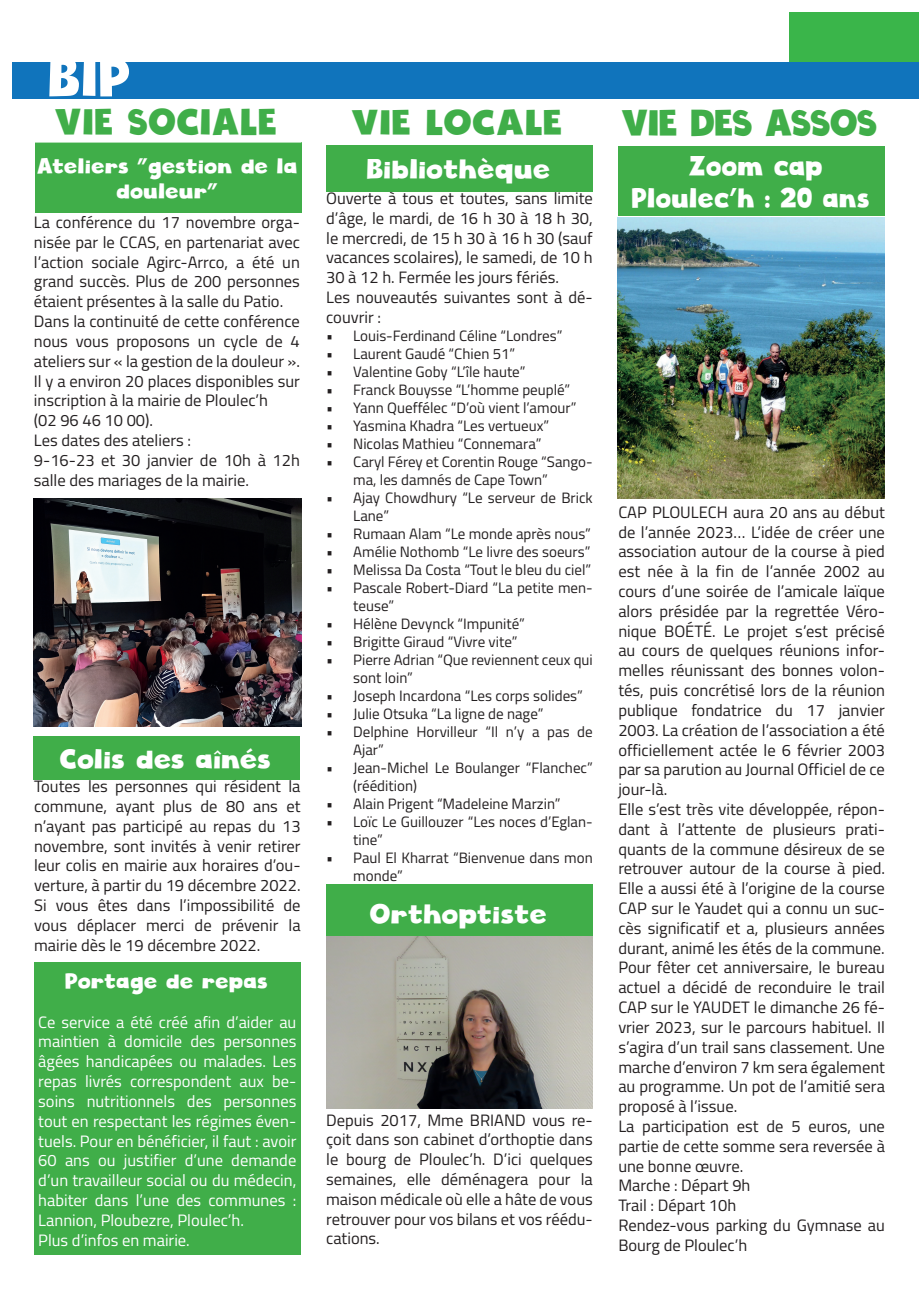
<style>
.page{position:relative;width:919px;height:1289px;background:#fff}
.page>*{position:absolute;margin:0;border:0;box-sizing:border-box;transform-origin:0 0}
.t1{font:52.05px "Cloudy Witha Chanceof Love";color:#fff}
.t2{font:36px "Cloudy Witha Chanceof Love";letter-spacing:-.015em;color:#40ae49}
.t3{font:34.5px "Cloudy Witha Chanceof Love";color:#40ae49;scale:1.06 1}
.t4{font:27px "Cloudy Witha Chanceof Love";color:#fff}
.t5{font:27px "Cloudy Witha Chanceof Love";color:#fff;scale:.93 1}
.t6{font:21px/25.2px "Cloudy Witha Chanceof Love";color:#fff;text-align:center}
.t7{font:16.5px/19.8px "Titillium";color:#231f20;text-align:justify}
.t8{font:16.5px/19.8px "Titillium";color:#fff;text-align:justify}
.t9{font:15px/18px "Titillium";color:#231f20}
</style>
<div class="page">
<div style="left:789px;top:13px;width:129px;height:74px;background:#3ab54a"></div>
<div style="left:13px;top:63px;width:905px;height:36px;background:#1074bc"></div>
<div style="left:35px;top:142px;width:266px;height:70px;background:#40ae49"></div>
<div style="left:33px;top:99px;width:268px;height:44px;border:2px solid #fff"></div>
<div style="left:618px;top:147px;width:266px;height:69px;background:#40ae49"></div>
<div style="left:326px;top:145px;width:266px;height:47px;background:#40ae49"></div>
<div style="left:326px;top:884px;width:266px;height:56px;background:#40ae49"></div>
<div style="left:33px;top:736px;width:267px;height:43px;background:#40ae49"></div>
<img style="left:617px;top:217px;width:267px;height:281px">
<img style="left:34px;top:498px;width:267px;height:228px">
<div style="left:34px;top:962px;width:266px;height:292px;background:#40ae49"></div>
<img style="left:326px;top:936px;width:266px;height:172px">
<h1 class="t1" style="left:50px;top:45px;width:85px">BIP</h1>
<p class="t2" style="left:56px;top:100px;width:224px">VIE SOCIALE</p>
<p class="t2" style="left:622px;top:100px;width:258px">VIE DES ASSOS</p>
<p class="t5" style="left:689px;top:149px;width:146px">Zoom cap</p>
<p class="t7" style="left:326px;top:187px;width:268px">Ouverte à tous et toutes, sans limite</p>
<p class="t5" style="left:632px;top:182px;width:258px">Ploulec’h : 20 ans</p>
<p class="t7" style="left:326px;top:207px;width:268px">d’âge, le mardi, de 16 h 30 à 18 h 30, le mercredi, de 15 h 30 à 16 h 30 (sauf vacances scolaires), le samedi, de 10 h 30 à 12 h. Fermée les jours fériés.</p>
<p class="t7" style="left:326px;top:286px;width:268px">Les nouveautés suivantes sont à dé&shy;couvrir :</p>
<p class="t9" style="left:326px;top:326px;width:238px">• Louis-Ferdinand Céline “Londres”</p>
<p class="t9" style="left:326px;top:344px;width:190px">• Laurent Gaudé “Chien 51”</p>
<p class="t9" style="left:326px;top:362px;width:201px">• Valentine Goby “L’île haute”</p>
<p class="t9" style="left:326px;top:380px;width:245px">• Franck Bouysse “L’homme peuplé”</p>
<p class="t9" style="left:326px;top:398px;width:252px">• Yann Queffélec “D’où vient l’amour”</p>
<p class="t9" style="left:326px;top:416px;width:224px">• Yasmina Khadra “Les vertueux”</p>
<p class="t9" style="left:326px;top:434px;width:217px">• Nicolas Mathieu “Connemara”</p>
<p class="t9" style="left:353px;top:452px;width:241px;text-indent:-27px">• Caryl Férey et Corentin Rouge “Sango&shy;ma, les damnés de Cape Town”</p>
<p class="t9" style="left:353px;top:488px;width:241px;text-indent:-27px">• Ajay Chowdhury “Le serveur de Brick<br>Lane”</p>
<p class="t9" style="left:326px;top:524px;width:266px">• Rumaan Alam “Le monde après nous”</p>
<p class="t9" style="left:326px;top:542px;width:266px">• Amélie Nothomb “Le livre des soeurs”</p>
<p class="t9" style="left:326px;top:560px;width:266px">• Melissa Da Costa “Tout le bleu du ciel”</p>
<p class="t9" style="left:353px;top:578px;width:241px;text-indent:-27px">• Pascale Robert-Diard “La petite men&shy;teuse”</p>
<p class="t9" style="left:326px;top:614px;width:200px">• Hélène Devynck “Impunité”</p>
<p class="t9" style="left:326px;top:632px;width:193px">• Brigitte Giraud “Vivre vite”</p>
<p class="t9" style="left:353px;top:650px;width:241px;text-indent:-27px">• Pierre Adrian “Que reviennent ceux qui sont loin”</p>
<p class="t9" style="left:326px;top:686px;width:258px">• Joseph Incardona “Les corps solides”</p>
<p class="t9" style="left:326px;top:704px;width:219px">• Julie Otsuka “La ligne de nage”</p>
<p class="t9" style="left:353px;top:722px;width:241px;text-indent:-27px">• Delphine Horvilleur “Il n’y a pas de<br>Ajar”</p>
<p class="t9" style="left:353px;top:758px;width:241px;text-indent:-27px">• Jean-Michel Le Boulanger “Flanchec” (réédition)</p>
<p class="t9" style="left:326px;top:794px;width:236px">• Alain Prigent “Madeleine Marzin”</p>
<p class="t9" style="left:353px;top:812px;width:241px;text-indent:-27px">• Loïc Le Guillouzer “Les noces d’Eglan&shy;tine”</p>
<p class="t9" style="left:353px;top:848px;width:241px;text-indent:-27px">• Paul El Kharrat “Bienvenue dans mon monde”</p>
<p class="t3" style="left:353px;top:101px;width:200px">VIE LOCALE</p>
<p class="t6" style="left:38px;top:153px;width:262px">Ateliers "gestion de la douleur"</p>
<p class="t4" style="left:367px;top:152px;width:186px">Bibliothèque</p>
<p class="t7" style="left:34px;top:211px;width:267px">La conférence du 17 novembre orga&shy;nisée par le CCAS, en partenariat avec l’action sociale Agirc-Arrco, a été un grand succès. Plus de 200 personnes étaient présentes à la salle du Patio.</p>
<p class="t7" style="left:34px;top:310px;width:267px">Dans la continuité de cette conférence nous vous proposons un cycle de 4 ateliers sur « la gestion de la douleur ».</p>
<p class="t7" style="left:34px;top:370px;width:267px">Il y a environ 20 places disponibles sur inscription à la mairie de Ploulec’h</p>
<p class="t7" style="left:34px;top:409px;width:121px">(02 96 46 10 00).</p>
<p class="t7" style="left:34px;top:429px;width:158px">Les dates des ateliers :</p>
<p class="t7" style="left:34px;top:449px;width:267px">9-16-23 et 30 janvier de 10h à 12h salle des mariages de la mairie.</p>
<p class="t7" style="left:618px;top:501px;width:268px">CAP PLOULECH aura 20 ans au début de l’année 2023… L’idée de créer une association autour de la course à pied est née à la fin de l’année 2002 au cours d’une soirée de l’amicale laïque alors présidée par la regrettée Véro&shy;nique BOÉTÉ. Le projet s’est précisé au cours de quelques réunions infor&shy;melles réunissant des bonnes volon&shy;tés, puis concrétisé lors de la réunion publique fondatrice du 17 janvier 2003. La création de l’association a été officiellement actée le 6 février 2003 par sa parution au Journal Officiel de ce jour-là.</p>
<p class="t7" style="left:618px;top:798px;width:268px">Elle s’est très vite développée, répon&shy;dant à l’attente de plusieurs prati&shy;quants de la commune désireux de se retrouver autour de la course à pied.<br>Elle a aussi été à l’origine de la course CAP sur le Yaudet qui a connu un suc&shy;cès significatif et a, plusieurs années durant, animé les étés de la commune.</p>
<p class="t7" style="left:618px;top:956px;width:268px">Pour fêter cet anniversaire, le bureau actuel a décidé de reconduire le trail CAP sur le YAUDET le dimanche 26 fé&shy;vrier 2023, sur le parcours habituel. Il s’agira d’un trail sans classement. Une marche d’environ 7 km sera également au programme. Un pot de l’amitié sera proposé à l’issue.</p>
<p class="t7" style="left:618px;top:1115px;width:268px">La participation est de 5 euros, une partie de cette somme sera reversée à une bonne œuvre.</p>
<p class="t7" style="left:618px;top:1174px;width:134px">Marche : Départ 9h</p>
<p class="t7" style="left:618px;top:1194px;width:119px">Trail : Départ 10h</p>
<p class="t7" style="left:618px;top:1214px;width:268px">Rendez-vous parking du Gymnase au<br>Bourg de Ploulec’h</p>
<p class="t4" style="left:61px;top:742px;width:213px">Colis des aînés</p>
<p class="t7" style="left:34px;top:775px;width:268px">Toutes les personnes qui résident la commune, ayant plus de 80 ans et n’ayant pas participé au repas du 13 novembre, sont invités à venir retirer leur colis en mairie aux horaires d’ou&shy;verture, à partir du 19 décembre 2022.</p>
<p class="t7" style="left:34px;top:894px;width:268px">Si vous êtes dans l’impossibilité de vous déplacer merci de prévenir la mairie dès le 19 décembre 2022.</p>
<p class="t6" style="left:66px;top:968px;width:204px">Portage de repas</p>
<p class="t8" style="left:38px;top:1011px;width:259px">Ce service a été créé afin d’aider au maintien à domicile des personnes âgées handicapées ou malades. Les repas livrés correspondent aux be&shy;soins nutritionnels des personnes tout en respectant les régimes éven&shy;tuels. Pour en bénéficier, il faut : avoir 60 ans ou justifier d’une demande d’un travailleur social ou du médecin, habiter dans l’une des communes :<br>Lannion, Ploubezre, Ploulec’h.</p>
<p class="t8" style="left:38px;top:1228px;width:153px">Plus d’infos en mairie.</p>
<p class="t4" style="left:370px;top:896px;width:179px">Orthoptiste</p>
<p class="t7" style="left:326px;top:1108px;width:268px">Depuis 2017, Mme BRIAND vous re&shy;çoit dans son cabinet d’orthoptie dans le bourg de Ploulec’h. D’ici quelques semaines, elle déménagera pour la maison médicale où elle a hâte de vous retrouver pour vos bilans et vos réédu&shy;cations.</p>
</div>
